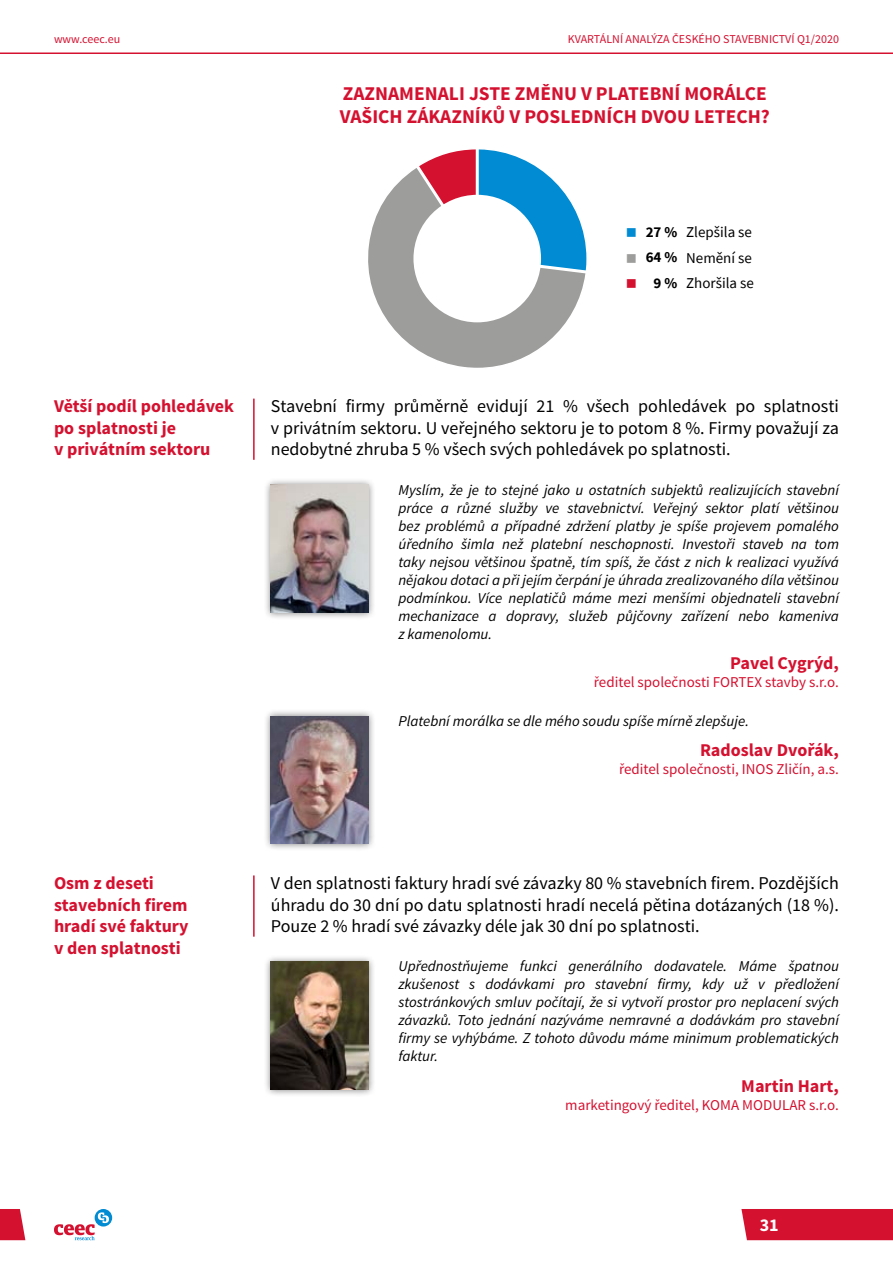
<style>
.page{position:relative;width:893px;height:1263px;background:#fff}
.page>*{position:absolute;margin:0;border:0;box-sizing:border-box;transform-origin:0 0}
.t1{font:700 19.5px/23.4px "Source Sans Pro";color:#d51130}
.t2{font:18px/21.6px "Source Sans Pro";color:#000;text-align:justify}
.t3{font:700 18px/21.6px "Source Sans Pro";color:#d51130}
.t4{font:700 18px "Source Sans Pro";color:#fff}
.t5{font:italic 15px/18px "Source Sans Pro";color:#000;text-align:justify}
.t6{font:15px "Source Sans Pro";color:#d51130}
.t7{font:15px/25.5px "Source Sans Pro";color:#000}
.t8{font:700 15px/25.5px "Source Sans Pro";color:#000;text-align:center}
.t9{font:15px "Wingdings";color:#008bd2}
.t10{font:15px "Wingdings";color:#9d9d9c}
.t11{font:15px "Wingdings";color:#d51130}
.t12{font:12px "Source Sans Pro";color:#d51130}
</style>
<div class="page">
<svg style="left:0;top:1209px;width:893px;height:31px"></svg>
<hr style="left:0;top:53px;width:893px;height:1px;background:#d51130">
<hr style="left:253px;top:399px;width:2px;height:61px;background:#d51130">
<hr style="left:253px;top:875px;width:2px;height:62px;background:#d51130">
<svg style="left:368px;top:168px;width:218px;height:200px;fill:#9d9d9c"></svg>
<svg style="left:417px;top:149px;width:170px;height:123px"></svg>
<div style="left:413px;top:195px;width:128px;height:127px;background:#fff;border-radius:50%"></div>
<div style="left:263px;top:477px;width:114px;height:143px;background:#000;opacity:.5"></div>
<img style="left:271px;top:485px;width:98px;height:127px">
<div style="left:263px;top:708px;width:114px;height:143px;background:#000;opacity:.5"></div>
<img style="left:271px;top:716px;width:98px;height:128px">
<div style="left:263px;top:954px;width:114px;height:143px;background:#000;opacity:.5"></div>
<img style="left:271px;top:961px;width:98px;height:128px">
<p class="t12" style="left:54px;top:32px;width:68px">www.ceec.eu</p>
<p class="t12" style="left:568px;top:32px;width:273px">KVARTÁLNÍ ANALÝZA ČESKÉHO STAVEBNICTVÍ Q1/2020</p>
<h1 class="t1" style="left:340px;top:82px;width:432px">ZAZNAMENALI JSTE ZMĚNU V PLATEBNÍ MORÁLCE<br>VAŠICH ZÁKAZNÍKŮ V POSLEDNÍCH DVOU LETECH?</h1>
<p class="t9" style="left:626px;top:225px;width:13px">■</p>
<p class="t10" style="left:626px;top:250px;width:13px">■</p>
<p class="t11" style="left:626px;top:276px;width:13px">■</p>
<p class="t8" style="left:646px;top:219px;width:33px">27 %<br>64 %<br>9 %</p>
<p class="t7" style="left:686px;top:219px;width:69px">Zlepšila se<br>Nemění se<br>Zhoršila se</p>
<p class="t3" style="left:54px;top:396px;width:182px">Větší podíl pohledávek po splatnosti je<br>v privátním sektoru</p>
<p class="t2" style="left:271px;top:396px;width:570px">Stavební firmy průměrně evidují 21 % všech pohledávek po splatnosti v privátním sektoru. U veřejného sektoru je to potom 8 %. Firmy považují za nedobytné zhruba 5 % všech svých pohledávek po splatnosti.</p>
<p class="t5" style="left:398px;top:481px;width:442px">Myslím, že je to stejné jako u ostatních subjektů realizujících stavební práce a různé služby ve stavebnictví. Veřejný sektor platí většinou bez problémů a případné zdržení platby je spíše projevem pomalého úředního šimla než platební neschopnosti. Investoři staveb na tom taky nejsou většinou špatně, tím spíš, že část z nich k realizaci využívá nějakou dotaci a při jejím čerpání je úhrada zrealizovaného díla většinou podmínkou. Více neplatičů máme mezi menšími objednateli stavební mechanizace a dopravy, služeb půjčovny zařízení nebo kameniva z kamenolomu.</p>
<p class="t3" style="left:730px;top:653px;width:110px">Pavel Cygrýd,</p>
<p class="t6" style="left:594px;top:672px;width:247px">ředitel společnosti FORTEX stavby s.r.o.</p>
<p class="t5" style="left:398px;top:712px;width:352px">Platební morálka se dle mého soudu spíše mírně zlepšuje.</p>
<p class="t3" style="left:700px;top:740px;width:140px">Radoslav Dvořák,</p>
<p class="t6" style="left:619px;top:760px;width:221px">ředitel společnosti, INOS Zličín, a.s.</p>
<p class="t3" style="left:54px;top:873px;width:136px">Osm z deseti stavebních firem hradí své faktury v den splatnosti</p>
<p class="t2" style="left:271px;top:872px;width:570px">V den splatnosti faktury hradí své závazky 80 % stavebních firem. Pozdějších úhradu do 30 dní po datu splatnosti hradí necelá pětina dotázaných (18 %).<br>Pouze 2 % hradí své závazky déle jak 30 dní po splatnosti.</p>
<p class="t5" style="left:398px;top:957px;width:442px">Upřednostňujeme funkci generálního dodavatele. Máme špatnou zkušenost s dodávkami pro stavební firmy, kdy už v předložení stostránkových smluv počítají, že si vytvoří prostor pro neplacení svých závazků. Toto jednání nazýváme nemravné a dodávkám pro stavební firmy se vyhýbáme. Z tohoto důvodu máme minimum problematických faktur.</p>
<p class="t3" style="left:741px;top:1075px;width:99px">Martin Hart,</p>
<p class="t6" style="left:565px;top:1095px;width:275px">marketingový ředitel, KOMA MODULAR s.r.o.</p>
<p class="t4" style="left:760px;top:1214px;width:21px">31</p>
</div>
